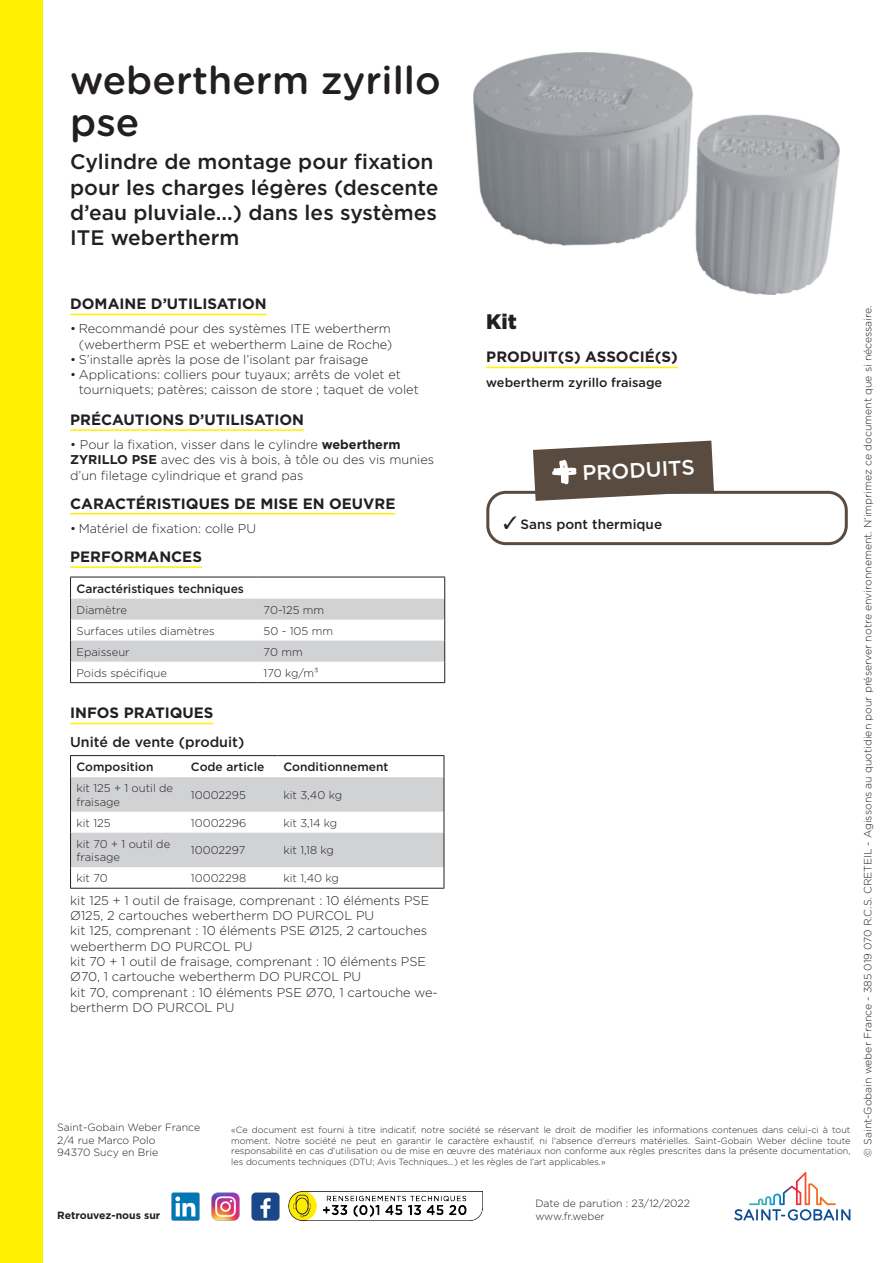
<style>
.page{position:relative;width:893px;height:1263px;background:#fff}
.page>*{position:absolute;margin:0;border:0;box-sizing:border-box;transform-origin:0 0}
.Product_Name{font:500 39px/42px "Gotham Rounded";color:#231f20}
.Fonction_produit{font:500 21px/25.2px "Gotham";color:#231f20}
.les{font:500 21px "Gotham";color:#fff}
.Weight{font:900 21px "Gotham";color:#231f20}
.Longname{font:700 15px "Gotham";color:#231f20}
.Longname_small{font:500 14.25px "Gotham";color:#231f20}
.t1{font:500 13.5px "Gotham";color:#231f20}
.W-Sales_unit__produc{font:300 12.75px/15.3px "Gotham";color:#231f20}
.value{font:300 12.75px/15.3px "Gotham";color:#231f20}
.column_1{font:500 12.75px "Gotham Rounded";color:#231f20}
.column_header_1{font:500 12px "Gotham";color:#231f20}
.column_header_3{font:500 12px "Gotham";color:#231f20}
.column_header_2{font:500 12px "Gotham";color:#231f20}
.column_1-2{font:300 11.25px/13.5px "Gotham";color:#231f20}
.column_2{font:300 11.25px "Gotham";color:#231f20}
.column_3{font:300 11.25px "Gotham";color:#231f20}
.t2{font:300 10.5px/12.6px "Gotham";color:#231f20}
.t3{font:700 10.5px "Gotham";color:#231f20}
.t4{font:300 9px/10.8px "Gotham";color:#231f20;text-align:justify}
.s1{font-weight:700}
</style>
<div class="page">
<svg style="left:734px;top:1172px;width:116px;height:48px"></svg>
<img style="left:171px;top:1192px;width:29px;height:29px">
<img style="left:289px;top:1192px;width:193px;height:29px">
<img style="left:211px;top:1192px;width:29px;height:29px">
<img style="left:251px;top:1192px;width:29px;height:29px">
<div style="left:0;top:0;width:43px;height:1263px;background:#fff101"></div>
<hr style="left:70px;top:314px;width:197px;height:1px;background:#fff101">
<hr style="left:70px;top:429px;width:234px;height:2px;background:#fff101">
<hr style="left:70px;top:513px;width:325px;height:1px;background:#fff101">
<hr style="left:70px;top:566px;width:132px;height:2px;background:#fff101">
<svg style="left:70px;top:577px;width:375px;height:105px"></svg>
<hr style="left:70px;top:682px;width:188px;height:1px;background:#231f20">
<hr style="left:258px;top:682px;width:187px;height:1px;background:#231f20">
<hr style="left:70px;top:723px;width:144px;height:1px;background:#fff101">
<hr style="left:70px;top:755px;width:115px;height:1px;background:#231f20">
<hr style="left:185px;top:755px;width:92px;height:1px;background:#231f20">
<hr style="left:277px;top:755px;width:167px;height:1px;background:#231f20">
<svg style="left:70px;top:756px;width:375px;height:132px"></svg>
<hr style="left:70px;top:888px;width:115px;height:1px;background:#231f20">
<hr style="left:185px;top:888px;width:92px;height:1px;background:#231f20">
<hr style="left:277px;top:888px;width:167px;height:1px;background:#231f20">
<img style="left:473px;top:52px;width:367px;height:242px">
<hr style="left:486px;top:367px;width:192px;height:1px;background:#fff101">
<div style="left:486px;top:491px;width:362px;height:54px;border:3px solid #594b3f;border-radius:18px"></div>
<svg style="left:533px;top:441px;width:181px;height:60px"></svg>
<p class="Product_Name" style="left:70px;top:57px;width:372px">webertherm zyrillo pse</p>
<p class="Fonction_produit" style="left:70px;top:149px;width:370px">Cylindre de montage pour fixation pour les charges légères (descente d’eau pluviale...) dans les systèmes<br>ITE webertherm</p>
<p class="Longname" style="left:70px;top:294px;width:198px">DOMAINE D’UTILISATION</p>
<p class="W-Sales_unit__produc" style="left:70px;top:321px;width:324px;text-align:right">• Recommandé pour des systèmes ITE webertherm (webertherm PSE et webertherm Laine de Roche)</p>
<p class="W-Sales_unit__produc" style="left:70px;top:351px;width:300px">• S’installe après la pose de l’isolant par fraisage</p>
<p class="W-Sales_unit__produc" style="left:79px;top:367px;width:342px;text-indent:-9px">• Applications: colliers pour tuyaux; arrêts de volet et tourniquets; patères; caisson de store ; taquet de volet</p>
<p class="Longname" style="left:70px;top:410px;width:235px">PRÉCAUTIONS D’UTILISATION</p>
<p class="value" style="left:70px;top:436px;width:365px">• Pour la fixation, visser dans le cylindre <span class="s1">webertherm<br>ZYRILLO PSE</span> avec des vis à bois, à tôle ou des vis munies d’un filetage cylindrique et grand pas</p>
<p class="Longname" style="left:70px;top:493px;width:327px">CARACTÉRISTIQUES DE MISE EN OEUVRE</p>
<p class="W-Sales_unit__produc" style="left:70px;top:520px;width:187px">• Matériel de fixation: colle PU</p>
<p class="Longname" style="left:70px;top:547px;width:133px">PERFORMANCES</p>
<p class="column_header_1" style="left:77px;top:580px;width:169px">Caractéristiques techniques</p>
<p class="column_1-2" style="left:77px;top:603px;width:52px">Diamètre</p>
<p class="column_2" style="left:264px;top:602px;width:62px">70-125 mm</p>
<p class="column_1-2" style="left:77px;top:624px;width:140px">Surfaces utiles diamètres</p>
<p class="column_2" style="left:264px;top:623px;width:71px">50 - 105 mm</p>
<p class="column_1-2" style="left:77px;top:645px;width:55px">Epaisseur</p>
<p class="column_2" style="left:264px;top:644px;width:41px">70 mm</p>
<p class="column_1-2" style="left:77px;top:666px;width:92px">Poids spécifique</p>
<p class="column_2" style="left:264px;top:665px;width:57px">170 kg/m³</p>
<p class="Longname" style="left:70px;top:703px;width:145px">INFOS PRATIQUES</p>
<p class="Longname_small" style="left:70px;top:733px;width:176px">Unité de vente (produit)</p>
<p class="column_header_1" style="left:77px;top:759px;width:79px">Composition</p>
<p class="column_header_2" style="left:191px;top:759px;width:75px">Code article</p>
<p class="column_header_3" style="left:283px;top:759px;width:106px">Conditionnement</p>
<p class="column_1-2" style="left:77px;top:781px;width:98px">kit 125 + 1 outil de fraisage</p>
<p class="column_2" style="left:191px;top:788px;width:56px">10002295</p>
<p class="column_3" style="left:283px;top:788px;width:60px">kit 3,40 kg</p>
<p class="column_1-2" style="left:77px;top:816px;width:36px">kit 125</p>
<p class="column_2" style="left:191px;top:816px;width:57px">10002296</p>
<p class="column_3" style="left:283px;top:816px;width:55px">kit 3,14 kg</p>
<p class="column_1-2" style="left:77px;top:837px;width:95px">kit 70 + 1 outil de fraisage</p>
<p class="column_2" style="left:191px;top:843px;width:56px">10002297</p>
<p class="column_3" style="left:283px;top:843px;width:52px">kit 1,18 kg</p>
<p class="column_1-2" style="left:77px;top:871px;width:33px">kit 70</p>
<p class="column_2" style="left:191px;top:871px;width:57px">10002298</p>
<p class="column_3" style="left:283px;top:871px;width:57px">kit 1,40 kg</p>
<p class="W-Sales_unit__produc" style="left:70px;top:892px;width:369px">kit 125 + 1 outil de fraisage, comprenant : 10 éléments PSE Ø125, 2 cartouches webertherm DO PURCOL PU<br>kit 125, comprenant : 10 éléments PSE Ø125, 2 cartouches webertherm DO PURCOL PU<br>kit 70 + 1 outil de fraisage, comprenant : 10 éléments PSE Ø70, 1 cartouche webertherm DO PURCOL PU<br>kit 70, comprenant : 10 éléments PSE Ø70, 1 cartouche we&shy;bertherm DO PURCOL PU</p>
<p class="Weight" style="left:486px;top:307px;width:32px">Kit</p>
<p class="Longname" style="left:486px;top:347px;width:193px">PRODUIT(S) ASSOCIÉ(S)</p>
<p class="column_1" style="left:486px;top:374px;width:177px">webertherm zyrillo fraisage</p>
<p class="les" style="left:582px;top:459px;width:114px;rotate:-3deg">PRODUITS</p>
<p class="t1" style="left:521px;top:516px;width:143px">Sans pont thermique</p>
<p class="t2" style="left:57px;top:1121px;width:145px">Saint-Gobain Weber France<br>2/4 rue Marco Polo<br>94370 Sucy en Brie</p>
<p class="t3" style="left:57px;top:1209px;width:105px">Retrouvez-nous sur</p>
<p class="t4" style="left:231px;top:1124px;width:621px">«Ce document est fourni à titre indicatif, notre société se réservant le droit de modifier les informations contenues dans celui-ci à tout moment. Notre société ne peut en garantir le caractère exhaustif, ni l’absence d’erreurs matérielles. Saint-Gobain Weber décline toute responsabilité en cas d’utilisation ou de mise en œuvre des matériaux non conforme aux règles prescrites dans la présente documentation, les documents techniques (DTU; Avis Techniques…) et les règles de l’art applicables.»</p>
<p class="t2" style="left:535px;top:1197px;width:156px">Date de parution : 23/12/2022 www.fr.weber</p>
<p class="t2" style="left:861px;top:1157px;width:853px;rotate:-90deg">© Saint-Gobain weber France - 385 019 070 R.C.S. CRETEIL - Agissons au quotidien pour préserver notre environnement. N’imprimez ce document que si nécessaire.</p>
</div>
